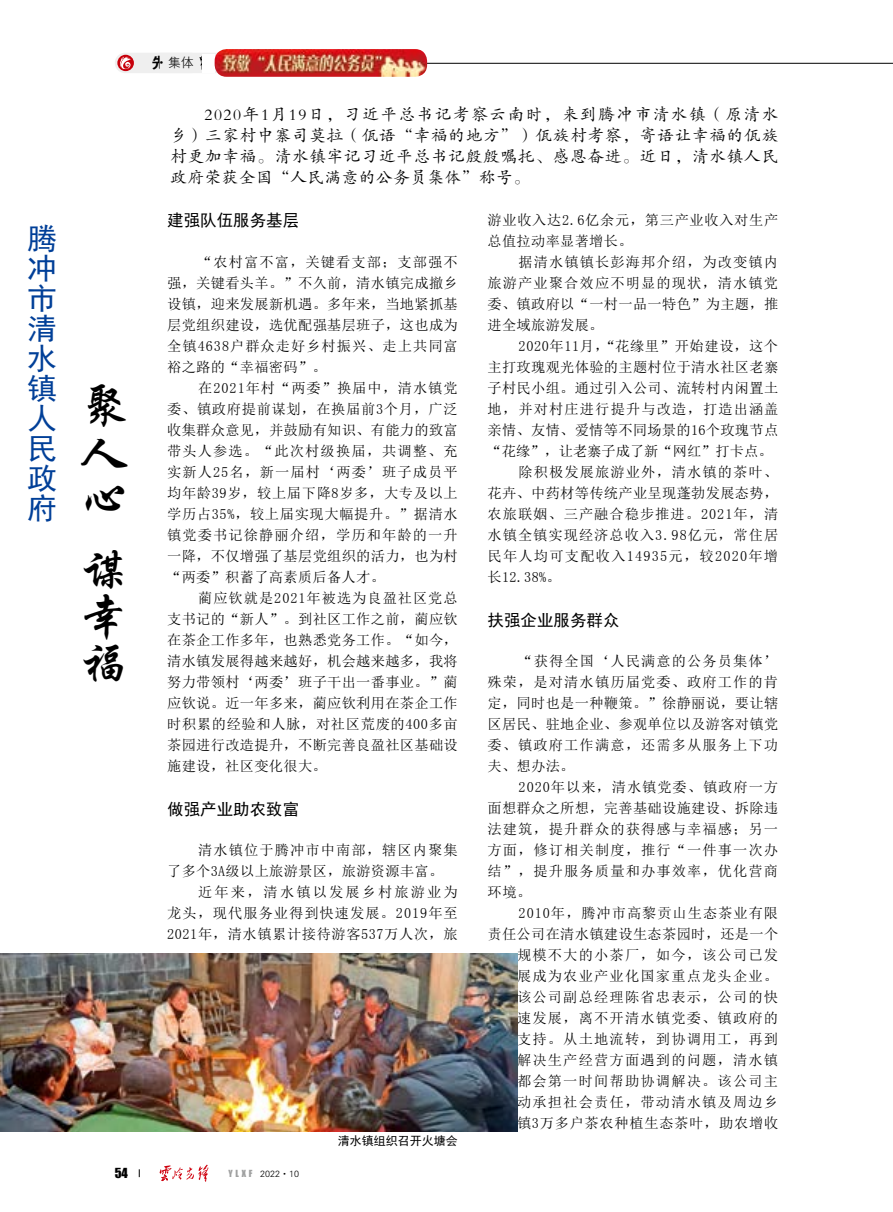
<style>
.page{position:relative;width:893px;height:1212px;background:#fff}
.page>*{position:absolute;margin:0;border:0;box-sizing:border-box;transform-origin:0 0}
.t1{font:48.6px/46.5px "FZXKK GBK1 0";color:#000;text-align:justify}
.t2{font:30px/30px "Sim Hei";color:#003f98;text-align:justify}
.t3{font:16.5px/21px "FZKTK GBK1 0";letter-spacing:.055em;color:#000;text-align:justify}
.t4{font:16.5px "Sim Hei";color:#000}
.t5{font:15px "FZDHTK GBK1 0";color:#000}
.t6{font:14.25px/21px "Sim Sun";letter-spacing:.07em;color:#000;text-align:justify}
.t7{font:14.25px/21px "Sim Sun";letter-spacing:.02em;color:#000}
.t8{font:14.25px/21px "Sim Sun";letter-spacing:.045em;color:#000}
.t9{font:14.25px "Sim Sun";color:#000}
.t10{font:12.75px "FZXH1 K GBK1 0";color:#000}
.t11{font:12.75px "Impact";color:#000}
.t12{font:12px "Sim Hei";color:#000}
.t13{font:9px "FZXH1 K GBK1 0";color:#000}
.s1{font-family:"Impact";color:#9fa0a0}
</style>
<div class="page">
<svg style="left:159px;top:1164px;width:49px;height:18px"></svg>
<hr style="left:261px;top:63px;width:632px;height:1px;background:#000">
<div style="left:115px;top:53px;width:127px;height:20px;background:#efefef;border-radius:10px"></div>
<svg style="left:117px;top:55px;width:17px;height:16px"></svg>
<svg style="left:118px;top:57px;width:13px;height:14px"></svg>
<div style="left:202px;top:55px;width:13px;height:18px;background:#fff"></div>
<img style="left:0;top:954px;width:517px;height:178px">
<img style="left:215px;top:49px;width:212px;height:28px">
<h2 class="t2" style="left:27px;top:223px;width:31px">腾冲市清水镇人民政府</h2>
<p class="t5" style="left:151px;top:55px;width:63px">先锋人物</p>
<p class="t10" style="left:155px;top:56px;width:40px">·集体</p>
<h1 class="t1" style="left:80px;top:387px;width:49px">聚人心</h1>
<h1 class="t1" style="left:80px;top:550px;width:45px">谋幸福</h1>
<p class="t3" style="left:170px;top:104px;width:609px;text-indent:34px">2020年1月19日，习近平总书记考察云南时，来到腾冲市清水镇（原清水乡）三家村中寨司莫拉（佤语“幸福的地方”）佤族村考察，寄语让幸福的佤族村更加幸福。清水镇牢记习近平总书记殷殷嘱托、感恩奋进。近日，清水镇人民政府荣获全国“人民满意的公务员集体”称号。</p>
<p class="t4" style="left:167px;top:212px;width:133px">建强队伍服务基层</p>
<p class="t6" style="left:167px;top:251px;width:292px;text-indent:31px">“农村富不富，关键看支部；支部强不强，关键看头羊。”不久前，清水镇完成撤乡设镇，迎来发展新机遇。多年来，当地紧抓基层党组织建设，选优配强基层班子，这也成为全镇4638户群众走好乡村振兴、走上共同富裕之路的“幸福密码”。</p>
<p class="t6" style="left:167px;top:377px;width:292px;text-indent:31px">在2021年村“两委”换届中，清水镇党委、镇政府提前谋划，在换届前3个月，广泛收集群众意见，并鼓励有知识、有能力的致富带头人参选。“此次村级换届，共调整、充实新人25名，新一届村‘两委’班子成员平均年龄39岁，较上届下降8岁多，大专及以上学历占35%，较上届实现大幅提升。”据清水镇党委书记徐静丽介绍，学历和年龄的一升一降，不仅增强了基层党组织的活力，也为村“两委”积蓄了高素质后备人才。</p>
<p class="t6" style="left:167px;top:587px;width:292px;text-indent:31px">蔺应钦就是2021年被选为良盈社区党总支书记的“新人”。到社区工作之前，蔺应钦在茶企工作多年，也熟悉党务工作。“如今，清水镇发展得越来越好，机会越来越多，我将努力带领村‘两委’班子干出一番事业。”蔺应钦说。近一年多来，蔺应钦利用在茶企工作时积累的经验和人脉，对社区荒废的400多亩茶园进行改造提升，不断完善良盈社区基础设施建设，社区变化很大。</p>
<p class="t4" style="left:167px;top:800px;width:133px">做强产业助农致富</p>
<p class="t7" style="left:167px;top:839px;width:292px;text-indent:31px">清水镇位于腾冲市中南部，辖区内聚集了多个3A级以上旅游景区，旅游资源丰富。</p>
<p class="t6" style="left:167px;top:881px;width:292px;text-indent:31px">近年来，清水镇以发展乡村旅游业为龙头，现代服务业得到快速发展。2019年至2021年，清水镇累计接待游客537万人次，旅</p>
<p class="t12" style="left:338px;top:1135px;width:122px">清水镇组织召开火塘会</p>
<p class="t8" style="left:488px;top:209px;width:292px">游业收入达2.6亿余元，第三产业收入对生产总值拉动率显著增长。</p>
<p class="t6" style="left:488px;top:251px;width:292px;text-indent:31px">据清水镇镇长彭海邦介绍，为改变镇内旅游产业聚合效应不明显的现状，清水镇党委、镇政府以“一村一品一特色”为主题，推进全域旅游发展。</p>
<p class="t8" style="left:519px;top:335px;width:261px">2020年11月，“花缘里”开始建设，这个</p>
<p class="t7" style="left:488px;top:356px;width:292px">主打玫瑰观光体验的主题村位于清水社区老寨</p>
<p class="t7" style="left:488px;top:377px;width:292px">子村民小组。通过引入公司、流转村内闲置土</p>
<p class="t6" style="left:488px;top:398px;width:292px">地，并对村庄进行提升与改造，打造出涵盖</p>
<p class="t7" style="left:488px;top:419px;width:292px">亲情、友情、爱情等不同场景的16个玫瑰节点</p>
<p class="t9" style="left:488px;top:443px;width:286px">“花缘”，让老寨子成了新“网红”打卡点。</p>
<p class="t6" style="left:519px;top:461px;width:261px">除积极发展旅游业外，清水镇的茶叶、</p>
<p class="t7" style="left:488px;top:482px;width:292px">花卉、中药材等传统产业呈现蓬勃发展态势，</p>
<p class="t6" style="left:488px;top:503px;width:292px">农旅联姻、三产融合稳步推进。2021年，清</p>
<p class="t6" style="left:488px;top:524px;width:292px">水镇全镇实现经济总收入3.98亿元，常住居</p>
<p class="t6" style="left:488px;top:545px;width:292px">民年人均可支配收入14935元，较2020年增</p>
<p class="t6" style="left:488px;top:566px;width:75px">长12.38%。</p>
<p class="t4" style="left:488px;top:611px;width:133px">扶强企业服务群众</p>
<p class="t6" style="left:488px;top:650px;width:292px;text-indent:31px">“获得全国‘人民满意的公务员集体’殊荣，是对清水镇历届党委、政府工作的肯定，同时也是一种鞭策。”徐静丽说，要让辖区居民、驻地企业、参观单位以及游客对镇党委、镇政府工作满意，还需多从服务上下功夫、想办法。</p>
<p class="t6" style="left:488px;top:776px;width:292px;text-indent:31px">2020年以来，清水镇党委、镇政府一方面想群众之所想，完善基础设施建设、拆除违法建筑，提升群众的获得感与幸福感；另一方面，修订相关制度，推行“一件事一次办结”，提升服务质量和办事效率，优化营商环境。</p>
<p class="t6" style="left:488px;top:902px;width:292px;text-align:right">2010年，腾冲市高黎贡山生态茶业有限<br>责任公司在清水镇建设生态茶园时，还是一个规模不大的小茶厂，如今，该公司已发<br>展成为农业产业化国家重点龙头企业。<br>该公司副总经理陈省忠表示，公司的快<br>速发展，离不开清水镇党委、镇政府的<br>支持。从土地流转，到协调用工，再到<br>解决生产经营方面遇到的问题，清水镇<br>都会第一时间帮助协调解决。该公司主<br>动承担社会责任，带动清水镇及周边乡<br>镇3万多户茶农种植生态茶叶，助农增收</p>
<p class="t11" style="left:115px;top:1163px;width:15px">54</p>
<p class="t13" style="left:228px;top:1169px;width:72px"><span class="s1">YLXF</span> 2022·10</p>
</div>
